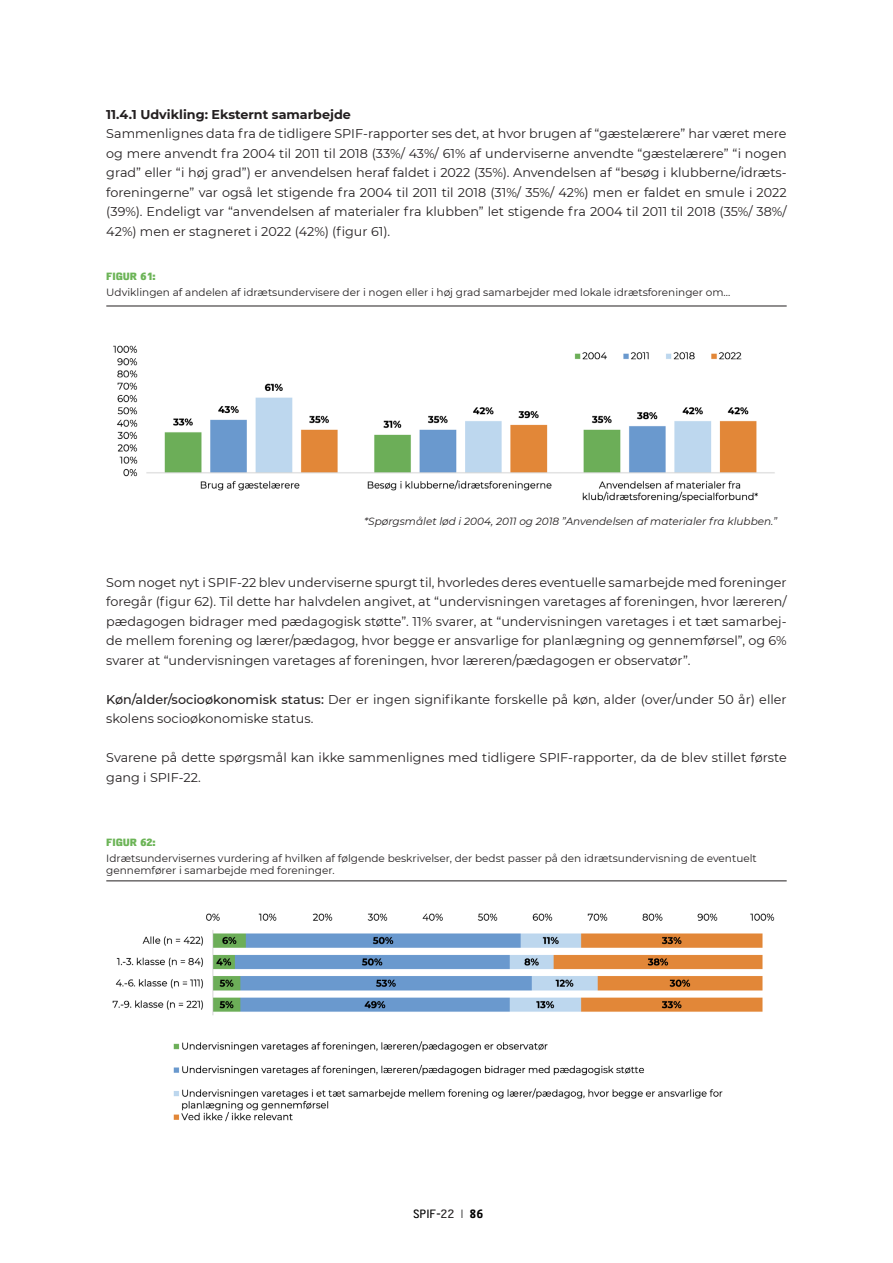
<style>
.page{position:relative;width:893px;height:1263px;background:#fff}
.page>*{position:absolute;margin:0;border:0;box-sizing:border-box;transform-origin:0 0}
.t1{font:12.75px/19.5px "Montserrat";color:#231f20;text-align:justify}
.t2{font:700 12.75px "Montserrat";color:#231f20}
.t3{font:12px "Access";color:#000}
.t4{font:10.5px/12.6px "Montserrat";color:#231f20}
.t5{font:italic 10.5px "Montserrat";color:#231f20}
.t6{font:800 10.5px "Access";color:#6cb457}
.s1{font-weight:500}
.s2{color:#231f20}
.s3{font-weight:700}
</style>
<div class="page">
<hr style="left:106px;top:306px;width:681px;height:1px;background:#231f20">
<hr style="left:106px;top:881px;width:681px;height:1px;background:#231f20">
<img style="left:113px;top:345px;width:662px;height:157px">
<img style="left:112px;top:913px;width:663px;height:209px">
<p class="t2" style="left:106px;top:105px;width:246px">11.4.1 Udvikling: Eksternt samarbejde</p>
<p class="t1" style="left:106px;top:123px;width:682px">Sammenlignes data fra de tidligere SPIF-rapporter ses det, at hvor brugen af “gæstelærere” har været mere og mere anvendt fra 2004 til 2011 til 2018 (33%/ 43%/ 61% af underviserne anvendte “gæstelærere” “i nogen grad” eller “i høj grad”) er anvendelsen heraf faldet i 2022 (35%). Anvendelsen af “besøg i klubberne/idræts&shy;foreningerne” var også let stigende fra 2004 til 2011 til 2018 (31%/ 35%/ 42%) men er faldet en smule i 2022 (39%). Endeligt var “anvendelsen af materialer fra klubben” let stigende fra 2004 til 2011 til 2018 (35%/ 38%/ 42%) men er stagneret i 2022 (42%) (figur 61).</p>
<p class="t6" style="left:106px;top:271px;width:51px">FIGUR 61:</p>
<p class="t4" style="left:106px;top:286px;width:625px">Udviklingen af andelen af idrætsundervisere der i nogen eller i høj grad samarbejder med lokale idrætsforeninger om...</p>
<p class="t5" style="left:364px;top:514px;width:415px">*Spørgsmålet lød i 2004, 2011 og 2018 ”Anvendelsen af materialer fra klubben.”</p>
<p class="t1" style="left:106px;top:572px;width:682px">Som noget nyt i SPIF-22 blev underviserne spurgt til, hvorledes deres eventuelle samarbejde med foreninger foregår (figur 62). Til dette har halvdelen angivet, at “undervisningen varetages af foreningen, hvor læreren/ pædagogen bidrager med pædagogisk støtte”. 11% svarer, at “undervisningen varetages i et tæt samarbej&shy;de mellem forening og lærer/pædagog, hvor begge er ansvarlige for planlægning og gennemførsel”, og 6% svarer at “undervisningen varetages af foreningen, hvor læreren/pædagogen er observatør”.</p>
<p class="t1" style="left:106px;top:689px;width:682px"><span class="s1">Køn/alder/socioøkonomisk status:</span> Der er ingen signifikante forskelle på køn, alder (over/under 50 år) eller skolens socioøkonomiske status.</p>
<p class="t1" style="left:106px;top:747px;width:682px">Svarene på dette spørgsmål kan ikke sammenlignes med tidligere SPIF-rapporter, da de blev stillet første gang i SPIF-22.</p>
<p class="t6" style="left:106px;top:836px;width:51px">FIGUR 62:</p>
<p class="t4" style="left:106px;top:851px;width:652px">Idrætsundervisernes vurdering af hvilken af følgende beskrivelser, der bedst passer på den idrætsundervisning de eventuelt gennemfører i samarbejde med foreninger.</p>
<p class="t3" style="left:413px;top:1208px;width:72px">SPIF-<span class="s2">22</span> | <span class="s3">86</span></p>
</div>
